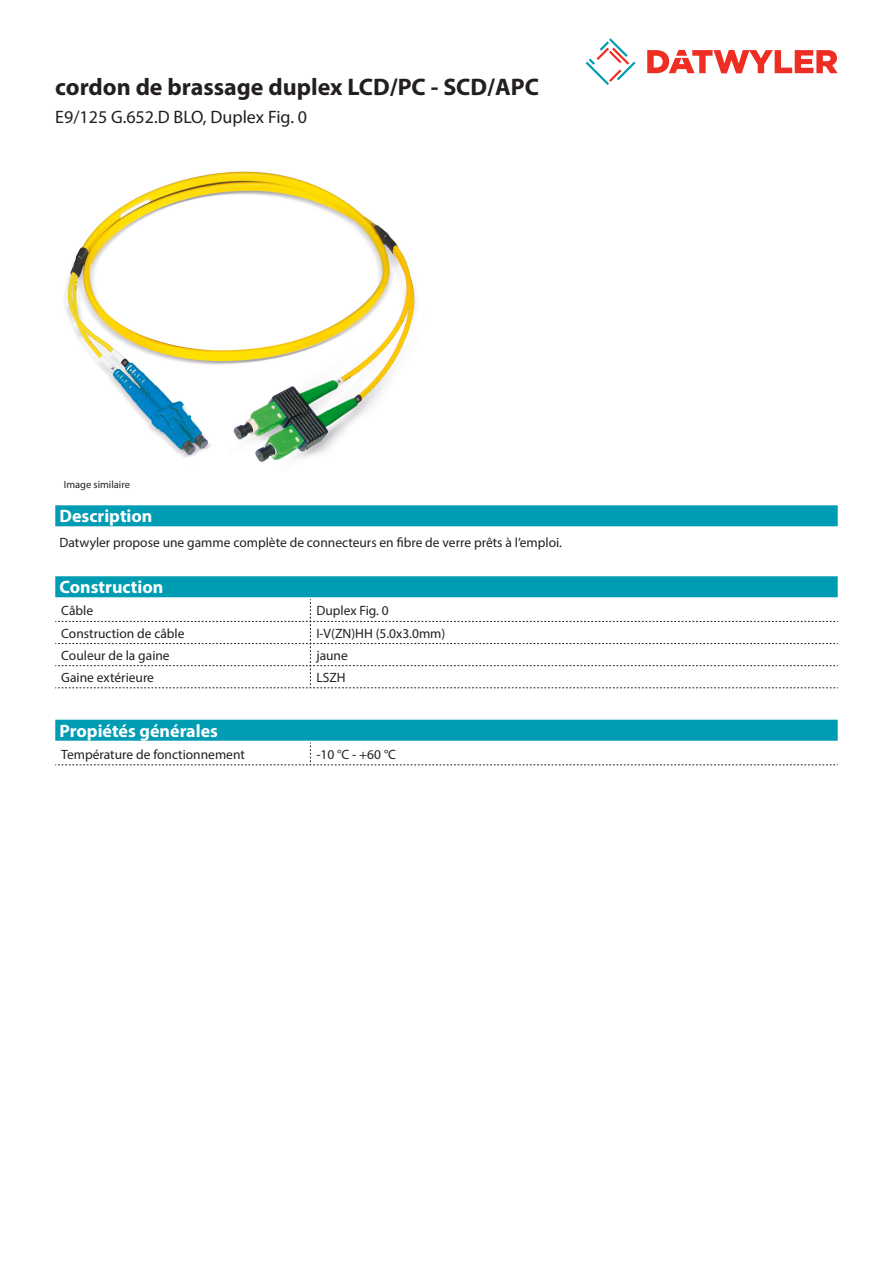
<style>
.page{position:relative;width:893px;height:1263px;background:#fff}
.page>*{position:absolute;margin:0;border:0;box-sizing:border-box;transform-origin:0 0}
.Product_Head{font:700 24px "Myriad Pro";color:#231f20}
.Standard_Head_Proper{font:700 18px "Myriad Pro";color:#fff}
.SubHead{font:18px "Myriad Pro";color:#231f20}
.myriad_light_propert{font:13.5px "Myriad Pro";color:#231f20}
.Standard_text{font:13.5px "Myriad Pro";color:#231f20}
.imagetext{font:10.5px "Myriad Pro";color:#231f20}
</style>
<div class="page">
<svg style="left:586px;top:38px;width:49px;height:47px"></svg>
<svg style="left:647px;top:50px;width:191px;height:23px"></svg>
<div style="left:55px;top:576px;width:783px;height:21px;background:#009cb3"></div>
<svg style="left:55px;top:599px;width:783px;height:89px"></svg>
<img style="left:64px;top:171px;width:352px;height:291px">
<div style="left:55px;top:505px;width:783px;height:21px;background:#009cb3"></div>
<div style="left:55px;top:720px;width:783px;height:21px;background:#009cb3"></div>
<svg style="left:55px;top:743px;width:783px;height:22px"></svg>
<p class="Product_Head" style="left:55px;top:71px;width:485px">cordon de brassage duplex LCD/PC - SCD/APC</p>
<p class="SubHead" style="left:55px;top:105px;width:253px">E9/125 G.652.D BLO, Duplex Fig. 0</p>
<p class="imagetext" style="left:64px;top:478px;width:68px">Image similaire</p>
<p class="Standard_Head_Proper" style="left:60px;top:504px;width:94px">Description</p>
<p class="Standard_text" style="left:60px;top:534px;width:504px">Datwyler propose une gamme complète de connecteurs en fibre de verre prêts à l’emploi.</p>
<p class="Standard_Head_Proper" style="left:60px;top:575px;width:105px">Construction</p>
<p class="myriad_light_propert" style="left:61px;top:602px;width:33px">Câble</p>
<p class="myriad_light_propert" style="left:316px;top:602px;width:74px">Duplex Fig. 0</p>
<p class="myriad_light_propert" style="left:61px;top:625px;width:125px">Construction de câble</p>
<p class="myriad_light_propert" style="left:316px;top:625px;width:130px">I-V(ZN)HH (5.0x3.0mm)</p>
<p class="myriad_light_propert" style="left:61px;top:647px;width:110px">Couleur de la gaine</p>
<p class="myriad_light_propert" style="left:316px;top:647px;width:33px">jaune</p>
<p class="myriad_light_propert" style="left:61px;top:669px;width:94px">Gaine extérieure</p>
<p class="myriad_light_propert" style="left:316px;top:669px;width:31px">LSZH</p>
<p class="Standard_Head_Proper" style="left:60px;top:719px;width:160px">Propiétés générales</p>
<p class="myriad_light_propert" style="left:61px;top:746px;width:185px">Température de fonctionnement</p>
<p class="myriad_light_propert" style="left:316px;top:746px;width:81px">-10 °C - +60 °C</p>
</div>
